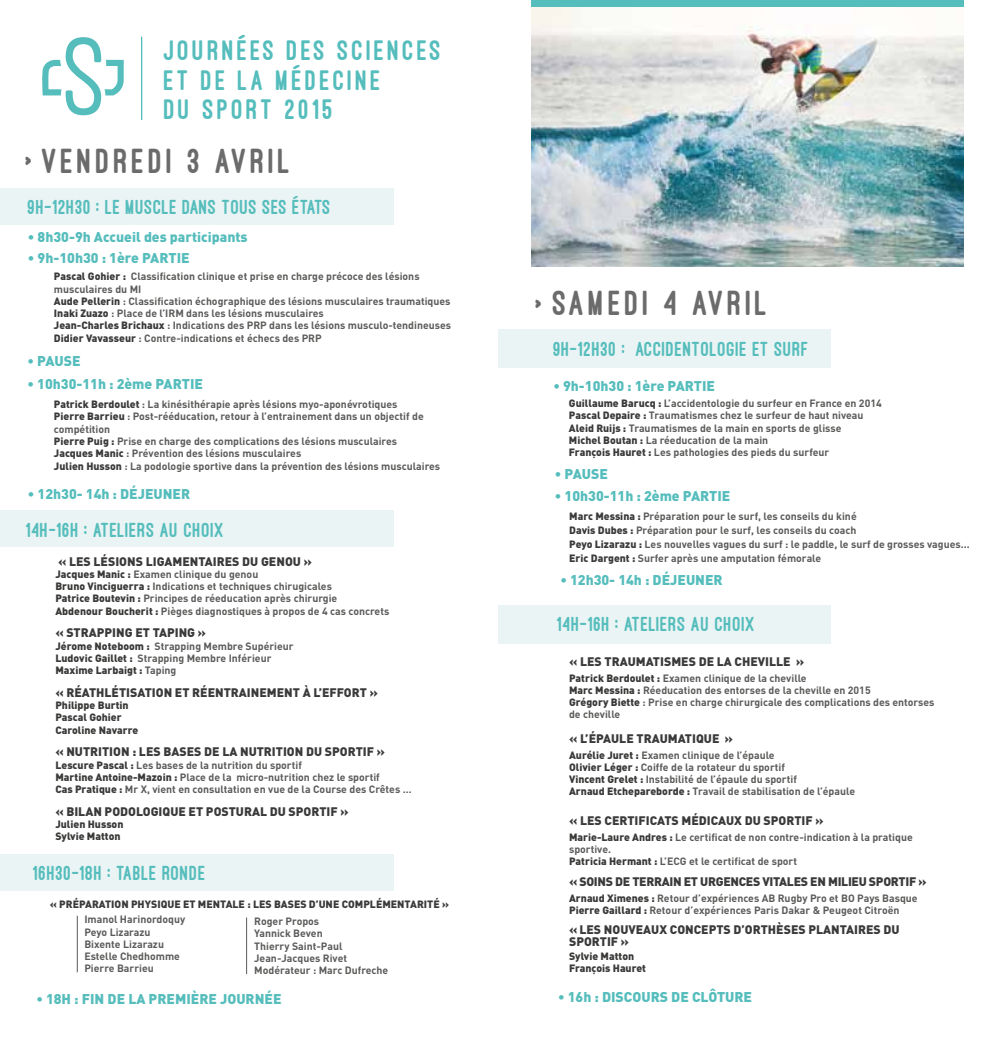
<style>
.page{position:relative;width:993px;height:1042px;background:#fff}
.page>*{position:absolute;margin:0;border:0;box-sizing:border-box;transform-origin:0 0}
.t1{font:800 36.05px "Ostrich Sans";letter-spacing:.105em;color:#6c6b6b}
.t2{font:800 29.22px/29.6px "Ostrich Sans";letter-spacing:.105em;color:#55bdbc}
.t3{font:800 21px "Ostrich Sans";letter-spacing:.025em;color:#55bdbc}
.t4{font:900 14px "DIN";color:#55bdbc}
.t5{font:900 12.25px/12.2px "DIN";color:#3a3a3a}
.t6{font:900 12.25px "DIN";letter-spacing:-.025em;color:#3a3a3a}
.t7{font:700 10.5px/12.2px "DIN";color:#5a5a59}
.t8{font:900 10.5px/12.2px "DIN";color:#3a3938}
.t9{font:900 10.5px "DIN";color:#3a3a3a}
.s1{font-weight:900;color:#3a3a3a}
.s2{font-weight:900;color:#3a3938}
</style>
<div class="page">
<div style="left:498px;top:329px;width:332px;height:39px;background:#eaf4f4"></div>
<div style="left:498px;top:605px;width:332px;height:39px;background:#eaf4f4"></div>
<div style="left:0;top:188px;width:393px;height:36px;background:#eaf4f4"></div>
<div style="left:0;top:510px;width:393px;height:36px;background:#eaf4f4"></div>
<div style="left:0;top:854px;width:393px;height:36px;background:#eaf4f4"></div>
<hr style="left:141px;top:37px;width:1px;height:83px;background:#55bdbc">
<svg style="left:42px;top:37px;width:82px;height:78px"></svg>
<img style="left:531px;top:7px;width:432px;height:260px">
<div style="left:531px;top:0;width:432px;height:7px;background:#55bdbc"></div>
<hr style="left:77px;top:915px;width:1px;height:57px;background:#5a5a59">
<hr style="left:246px;top:917px;width:1px;height:57px;background:#5a5a59">
<h2 class="t2" style="left:164px;top:36px;width:279px">JOURNÉES DES SCIENCES<br>ET DE LA MÉDECINE<br>DU SPORT 2015</h2>
<h1 class="t1" style="left:30px;top:157px;width:10px;rotate:90deg">ˆ</h1>
<h1 class="t1" style="left:42px;top:142px;width:250px">VENDREDI 3 AVRIL</h1>
<h3 class="t3" style="left:28px;top:195px;width:304px">9H-12H30 : LE MUSCLE DANS TOUS SES ÉTATS</h3>
<h3 class="t4" style="left:28px;top:227px;width:221px">• 8h30-9h Accueil des participants</h3>
<h3 class="t4" style="left:28px;top:248px;width:163px">• 9h-10h30 : 1ère PARTIE</h3>
<p class="t7" style="left:54px;top:270px;width:398px"><span class="s1">Pascal Gohier :</span> Classification clinique et prise en charge précoce des lésions musculaires du MI<br><span class="s1">Aude Pellerin</span> : Classification échographique des lésions musculaires traumatiques <span class="s1">Inaki Zuazo</span> : Place de l’IRM dans les lésions musculaires<br><span class="s1">Jean-Charles Brichaux</span> : Indications des PRP dans les lésions musculo-tendineuses <span class="s1">Didier Vavasseur</span> : Contre-indications et échecs des PRP</p>
<h3 class="t4" style="left:28px;top:351px;width:54px">• PAUSE</h3>
<h3 class="t4" style="left:28px;top:374px;width:177px">• 10h30-11h : 2ème PARTIE</h3>
<p class="t7" style="left:54px;top:398px;width:387px"><span class="s1">Patrick Berdoulet</span> : La kinésithérapie après lésions myo-aponévrotiques<br><span class="s1">Pierre Barrieu</span> : Post-rééducation, retour à l’entrainement dans un objectif de compétition<br><span class="s1">Pierre Puig :</span> Prise en charge des complications des lésions musculaires<br><span class="s1">Jacques Manic</span> : Prévention des lésions musculaires<br><span class="s1">Julien Husson</span> : La podologie sportive dans la prévention des lésions musculaires</p>
<h3 class="t4" style="left:28px;top:484px;width:164px">• 12h30- 14h : DÉJEUNER</h3>
<h3 class="t3" style="left:26px;top:518px;width:199px">14H-16H : ATELIERS AU CHOIX</h3>
<p class="t5" style="left:58px;top:554px;width:255px">« LES LÉSIONS LIGAMENTAIRES DU GENOU »</p>
<p class="t7" style="left:55px;top:567px;width:335px"><span class="s2">Jacques Manic :</span> Examen clinique du genou<br><span class="s2">Bruno Vinciguerra :</span> Indications et techniques chirugicales<br><span class="s2">Patrice Boutevin :</span> Principes de réeducation après chirurgie<br><span class="s2">Abdenour Boucherit :</span> Pièges diagnostiques à propos de 4 cas concrets</p>
<p class="t5" style="left:55px;top:626px;width:152px">« STRAPPING ET TAPING »</p>
<p class="t7" style="left:55px;top:639px;width:240px"><span class="s2">Jérome Noteboom :</span> Strapping Membre Supérieur<br><span class="s2">Ludovic Gaillet :</span> Strapping Membre Inférieur<br><span class="s2">Maxime Larbaigt :</span> Taping</p>
<p class="t5" style="left:55px;top:686px;width:324px">« RÉATHLÉTISATION ET RÉENTRAINEMENT À L’EFFORT »</p>
<p class="t8" style="left:55px;top:698px;width:84px">Philippe Burtin<br>Pascal Gohier<br>Caroline Navarre</p>
<p class="t5" style="left:55px;top:745px;width:331px">« NUTRITION : LES BASES DE LA NUTRITION DU SPORTIF »</p>
<p class="t7" style="left:55px;top:758px;width:357px"><span class="s2">Lescure Pascal :</span> Les bases de la nutrition du sportif<br><span class="s2">Martine Antoine-Mazoin :</span> Place de la micro-nutrition chez le sportif<br><span class="s2">Cas Pratique :</span> Mr X, vient en consultation en vue de la Course des Crêtes …</p>
<p class="t5" style="left:55px;top:805px;width:295px">« BILAN PODOLOGIQUE ET POSTURAL DU SPORTIF »</p>
<p class="t8" style="left:55px;top:817px;width:70px">Julien Husson<br>Sylvie Matton</p>
<h3 class="t3" style="left:33px;top:861px;width:174px">16H30-18H : TABLE RONDE</h3>
<p class="t9" style="left:50px;top:897px;width:400px">« PRÉPARATION PHYSIQUE ET MENTALE : LES BASES D’UNE COMPLÉMENTARITÉ »</p>
<p class="t7" style="left:84px;top:913px;width:102px">Imanol Harinordoquy<br>Peyo Lizarazu<br>Bixente Lizarazu<br>Estelle Chedhomme<br>Pierre Barrieu</p>
<p class="t7" style="left:254px;top:914px;width:136px">Roger Propos<br>Yannick Beven<br>Thierry Saint-Paul<br>Jean-Jacques Rivet<br>Modérateur : Marc Dufreche</p>
<h3 class="t4" style="left:36px;top:990px;width:247px">• 18H : FIN DE LA PREMIÈRE JOURNÉE</h3>
<h1 class="t1" style="left:541px;top:300px;width:10px;rotate:90deg">ˆ</h1>
<h1 class="t1" style="left:552px;top:284px;width:216px">SAMEDI 4 AVRIL</h1>
<h3 class="t3" style="left:553px;top:338px;width:257px">9H-12H30 : ACCIDENTOLOGIE ET SURF</h3>
<h3 class="t4" style="left:553px;top:376px;width:163px">• 9h-10h30 : 1ère PARTIE</h3>
<p class="t7" style="left:568px;top:397px;width:314px"><span class="s1">Guillaume Barucq :</span> L’accidentologie du surfeur en France en 2014<br><span class="s1">Pascal Depaire :</span> Traumatismes chez le surfeur de haut niveau <span class="s1">Aleid Ruijs :</span> Traumatismes de la main en sports de glisse<br><span class="s1">Michel Boutan :</span> La réeducation de la main<br><span class="s1">François Hauret :</span> Les pathologies des pieds du surfeur</p>
<h3 class="t4" style="left:554px;top:464px;width:54px">• PAUSE</h3>
<h3 class="t4" style="left:554px;top:487px;width:177px">• 10h30-11h : 2ème PARTIE</h3>
<p class="t7" style="left:569px;top:508px;width:402px;line-height:14px"><span class="s1">Marc Messina :</span> Préparation pour le surf, les conseils du kiné<br><span class="s1">Davis Dubes :</span> Préparation pour le surf, les conseils du coach<br><span class="s1">Peyo Lizarazu :</span> Les nouvelles vagues du surf : le paddle, le surf de grosses vagues...<br><span class="s1">Eric Dargent :</span> Surfer après une amputation fémorale</p>
<h3 class="t4" style="left:560px;top:571px;width:164px">• 12h30- 14h : DÉJEUNER</h3>
<h3 class="t3" style="left:557px;top:613px;width:199px">14H-16H : ATELIERS AU CHOIX</h3>
<p class="t5" style="left:569px;top:654px;width:237px">« LES TRAUMATISMES DE LA CHEVILLE »</p>
<p class="t7" style="left:569px;top:671px;width:367px"><span class="s2">Patrick Berdoulet :</span> Examen clinique de la cheville<br><span class="s2">Marc Messina :</span> Réeducation des entorses de la cheville en 2015<br><span class="s2">Grégory Biette</span> : Prise en charge chirurgicale des complications des entorses de cheville</p>
<p class="t5" style="left:569px;top:731px;width:165px">« L’ÉPAULE TRAUMATIQUE »</p>
<p class="t7" style="left:569px;top:748px;width:287px"><span class="s2">Aurélie Juret :</span> Examen clinique de l’épaule<br><span class="s2">Olivier Léger :</span> Coiffe de la rotateur du sportif<br><span class="s2">Vincent Grelet :</span> Instabilité de l’épaule du sportif<br><span class="s2">Arnaud Etchepareborde :</span> Travail de stabilisation de l’épaule</p>
<p class="t5" style="left:569px;top:814px;width:256px">« LES CERTIFICATS MÉDICAUX DU SPORTIF »</p>
<p class="t7" style="left:569px;top:830px;width:345px"><span class="s2">Marie-Laure Andres :</span> Le certificat de non contre-indication à la pratique sportive.<br><span class="s2">Patricia Hermant :</span> L’ECG et le certificat de sport</p>
<p class="t6" style="left:569px;top:874px;width:359px">« SOINS DE TERRAIN ET URGENCES VITALES EN MILIEU SPORTIF »</p>
<p class="t7" style="left:569px;top:892px;width:350px"><span class="s2">Arnaud Ximenes :</span> Retour d’expériences AB Rugby Pro et BO Pays Basque<br><span class="s2">Pierre Gaillard :</span> Retour d’expériences Paris Dakar &amp; Peugeot Citroën</p>
<p class="t5" style="left:569px;top:922px;width:332px">« LES NOUVEAUX CONCEPTS D’ORTHÈSES PLANTAIRES DU<br>SPORTIF »</p>
<p class="t8" style="left:569px;top:949px;width:78px">Sylvie Matton<br>François Hauret</p>
<h3 class="t4" style="left:558px;top:987px;width:195px">• 16h : DISCOURS DE CLÔTURE</h3>
</div>
